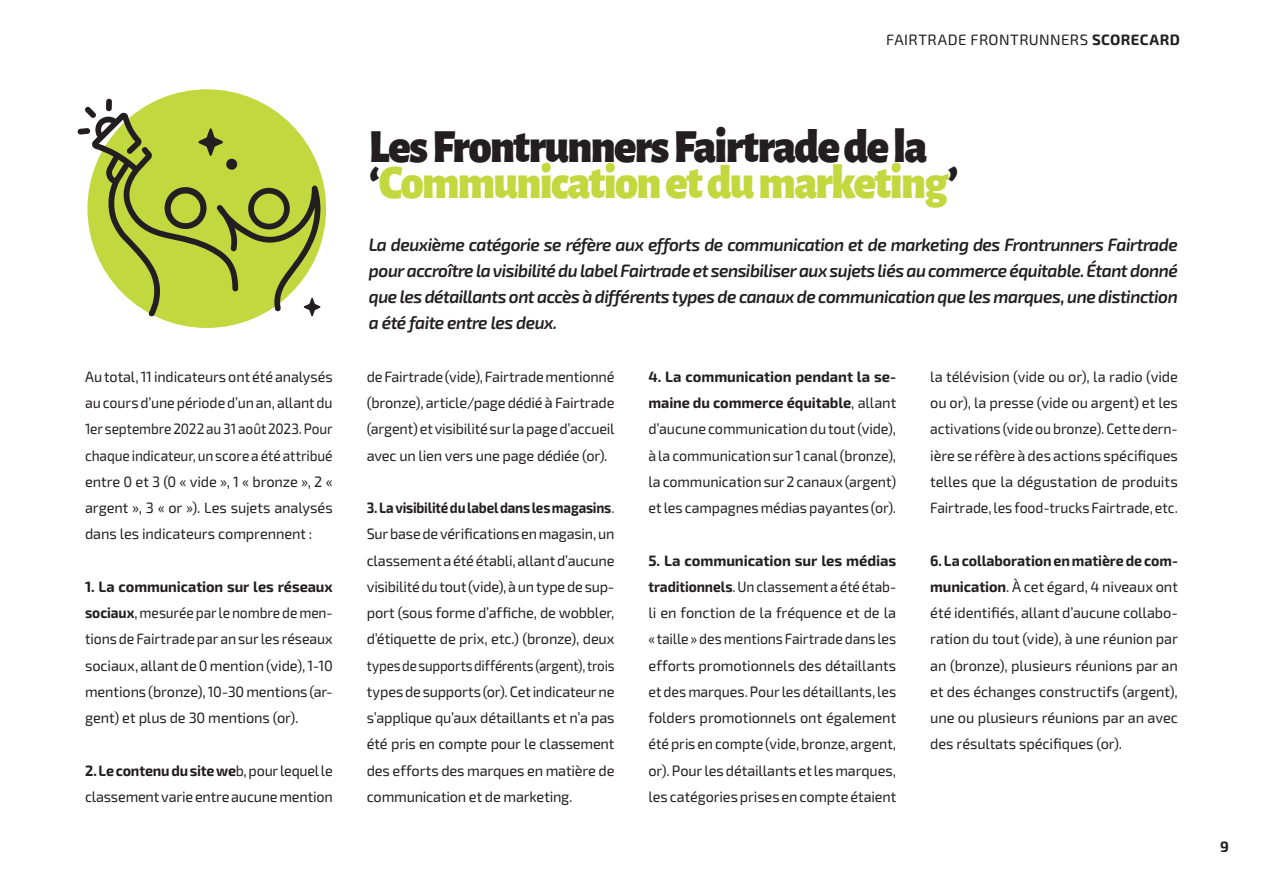
<style>
.page{position:relative;width:1263px;height:893px;background:#fff}
.page>*{position:absolute;margin:0;border:0;box-sizing:border-box;transform-origin:0 0}
.t1{font:900 48px/36px "Alegreya Sans";letter-spacing:-.035em;color:#231f20;scale:.96 1}
.t2{font:italic 600 18px/26.2px "Exo 2";letter-spacing:-.03em;color:#231f20;text-align:justify;scale:.96 1}
.t3{font:15px/26.2px "Exo 2";letter-spacing:-.01em;color:#231f20;text-align:justify}
.t4{font:15px/26.2px "Exo 2";letter-spacing:-.01em;color:#231f20;text-align:justify;scale:.92 1}
.t5{font:15px/26.2px "Exo 2";letter-spacing:-.01em;color:#231f20;text-align:justify;scale:.9 1}
.t6{font:15px/26.2px "Exo 2";letter-spacing:-.01em;color:#231f20;text-align:justify;scale:.96 1}
.t7{font:15px/26.2px "Exo 2";letter-spacing:-.01em;color:#231f20;scale:.95 1}
.t8{font:15px "Exo 2";letter-spacing:.025em;color:#231f20}
.t9{font:700 15px "Exo 2";color:#231f20}
.s1{font-weight:700}
.s2{color:#c2d83f}
</style>
<div class="page">
<div style="left:87px;top:89px;width:239px;height:239px;background:#c2d83f;border-radius:50%"></div>
<svg style="left:77px;top:99px;width:244px;height:218px"></svg>
<p class="t6" style="left:85px;top:364px;width:259px">Au total, 11 indicateurs ont été analysés au cours d’une période d’un an, allant du 1er septembre 2022 au 31 août 2023. Pour chaque indicateur, un score a été attribué entre 0 et 3 (0 « vide », 1 « bronze », 2 « argent », 3 « or »). Les sujets analysés dans les indicateurs comprennent :</p>
<p class="t4" style="left:85px;top:574px;width:271px"><span class="s1">1. La communication sur les réseaux sociaux</span>, mesurée par le nombre de men&shy;tions de Fairtrade par an sur les réseaux sociaux, allant de 0 mention (vide), 1-10 mentions (bronze), 10-30 mentions (ar&shy;gent) et plus de 30 mentions (or).</p>
<p class="t7" style="left:85px;top:757px;width:262px"><span class="s1">2. Le contenu du site we</span>b, pour lequel le classement varie entre aucune mention</p>
<p class="t8" style="left:886px;top:30px;width:295px">FAIRTRADE FRONTRUNNERS <span class="s1">SCORECARD</span></p>
<h1 class="t1" style="left:369px;top:124px;width:616px">Les Frontrunners Fairtrade de la ‘<span class="s2">Communication et du marketing</span>’</h1>
<p class="t2" style="left:369px;top:231px;width:844px">La deuxième catégorie se réfère aux efforts de communication et de marketing des Frontrunners Fairtrade pour accroître la visibilité du label Fairtrade et sensibiliser aux sujets liés au commerce équitable. Étant donné que les détaillants ont accès à différents types de canaux de communication que les marques, une distinction a été faite entre les deux.</p>
<p class="t6" style="left:367px;top:364px;width:260px">de Fairtrade (vide), Fairtrade mentionné (bronze), article/page dédié à Fairtrade (argent) et visibilité sur la page d’accueil avec un lien vers une page dédiée (or).</p>
<p class="t5" style="left:367px;top:495px;width:277px"><span class="s1">3. La visibilité du label dans les magasins</span>.<br>Sur base de vérifications en magasin, un classement a été établi, allant d’aucune visibilité du tout (vide), à un type de sup&shy;port (sous forme d’affiche, de wobbler, d’étiquette de prix, etc.) (bronze), deux types de supports différents (argent), trois types de supports (or). Cet indicateur ne s’applique qu’aux détaillants et n’a pas été pris en compte pour le classement des efforts des marques en matière de communication et de marketing.</p>
<p class="t3" style="left:648px;top:364px;width:249px"><span class="s1">4. La communication pendant la se&shy;maine du commerce équitable</span>, allant d’aucune communication du tout (vide), à la communication sur 1 canal (bronze), la communication sur 2 canaux (argent) et les campagnes médias payantes (or).</p>
<p class="t4" style="left:648px;top:547px;width:271px"><span class="s1">5. La communication sur les médias traditionnels</span>. Un classement a été étab&shy;li en fonction de la fréquence et de la « taille » des mentions Fairtrade dans les efforts promotionnels des détaillants et des marques. Pour les détaillants, les folders promotionnels ont également été pris en compte (vide, bronze, argent, or). Pour les détaillants et les marques, les catégories prises en compte étaient</p>
<p class="t3" style="left:930px;top:364px;width:249px">la télévision (vide ou or), la radio (vide ou or), la presse (vide ou argent) et les activations (vide ou bronze). Cette dern&shy;ière se réfère à des actions spécifiques telles que la dégustation de produits Fairtrade, les food-trucks Fairtrade, etc.</p>
<p class="t3" style="left:930px;top:547px;width:249px"><span class="s1">6. La collaboration en matière de com&shy;munication</span>. À cet égard, 4 niveaux ont été identifiés, allant d’aucune collabo&shy;ration du tout (vide), à une réunion par an (bronze), plusieurs réunions par an et des échanges constructifs (argent), une ou plusieurs réunions par an avec des résultats spécifiques (or).</p>
<p class="t9" style="left:1220px;top:837px;width:10px">9</p>
</div>
